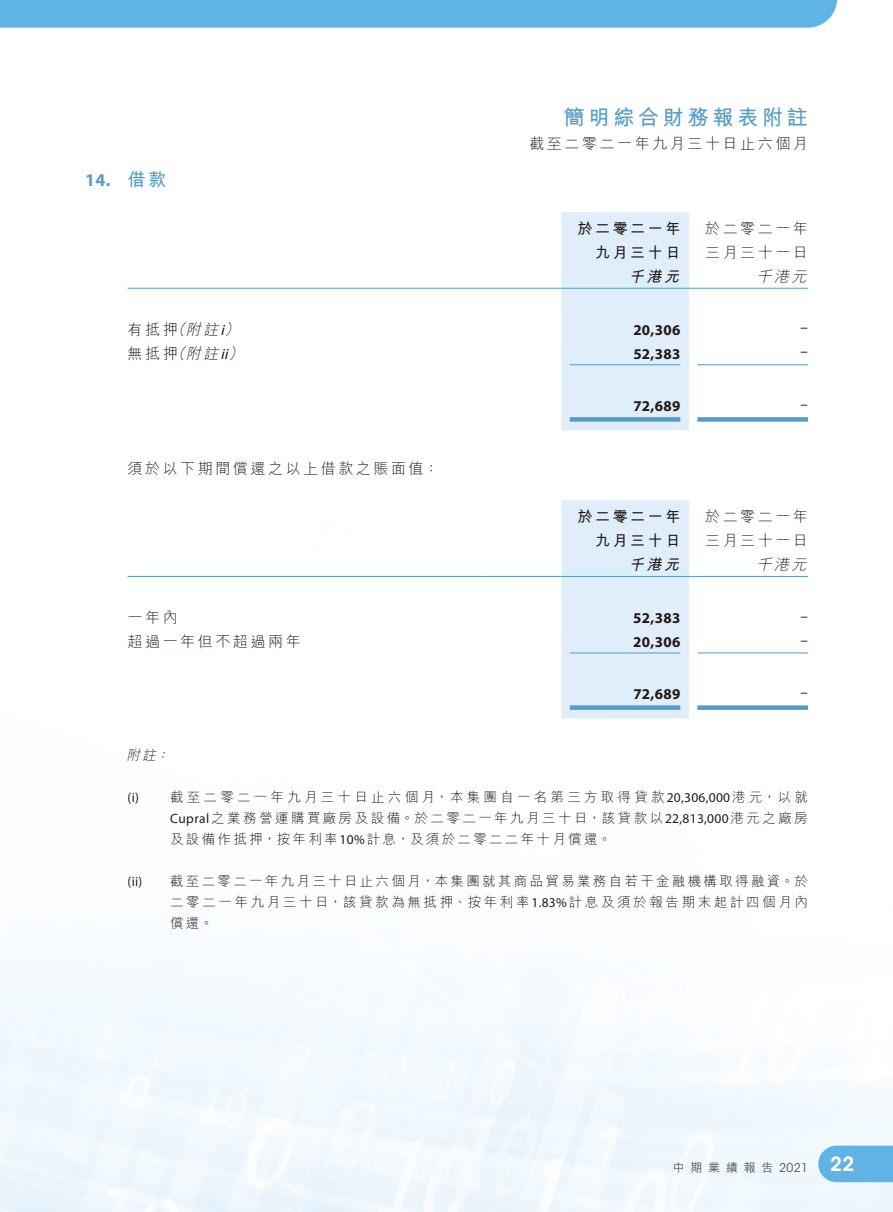
<style>
.page{position:relative;width:893px;height:1212px;background:#fff}
.page>*{position:absolute;margin:0;border:0;box-sizing:border-box;transform-origin:0 0}
.t1{font:700 21px "M Hei HK";letter-spacing:.18em;color:#539dc8}
.t2{font:600 19.5px "ITC Avant Garde Std";color:#fff}
.t3{font:700 18px "Myriad Pro";color:#539dc8}
.t4{font:700 18px "M Hei HK";color:#539dc8}
.t5{font:300 15px/24px "M Hei HK";letter-spacing:.17em;color:#231916}
.t6{font:700 15px "Myriad Pro";letter-spacing:.02em;color:#231916}
.t7{font:700 15px/24px "M Hei HK";letter-spacing:.17em;color:#231916;text-align:right}
.t8{font:italic 300 15px "M Hei HK";color:#231916}
.t9{font:italic 700 15px "M Hei HK";color:#231916}
.t10{font:15px "Myriad Pro";color:#231916}
.t11{font:300 13.5px/21px "M Hei HK";letter-spacing:.18em;color:#231916}
.t12{font:300 13.5px "M Hei HK";letter-spacing:.24em;color:#231916}
.t13{font:13.5px "Myriad Pro";color:#231916}
.t14{font:italic 300 13.5px "M Hei HK";color:#231916}
.t15{font:500 12px "M Hei HK";letter-spacing:.48em;color:#595857}
.t16{font:12px "ITC Avant Garde Std";color:#595857}
.s1{font-family:"Myriad Pro";font-weight:400}
</style>
<div class="page">
<svg style="left:818px;top:1145px;width:75px;height:37px;background:#6ab8e6"></svg>
<div style="left:0;top:0;width:837px;height:28px;background:#60b4e5"></div>
<div style="left:561px;top:212px;width:128px;height:218px;background:#dfeefa"></div>
<hr style="left:128px;top:288px;width:433px;height:1px;background:#539dc8">
<hr style="left:561px;top:288px;width:128px;height:1px;background:#539dc8">
<hr style="left:689px;top:288px;width:119px;height:1px;background:#539dc8">
<hr style="left:570px;top:364px;width:110px;height:1px;background:#539dc8">
<hr style="left:697px;top:364px;width:111px;height:1px;background:#539dc8">
<div style="left:570px;top:417px;width:110px;height:5px;background:#539dc8"></div>
<div style="left:697px;top:417px;width:111px;height:5px;background:#539dc8"></div>
<div style="left:561px;top:500px;width:128px;height:218px;background:#dfeefa"></div>
<hr style="left:128px;top:576px;width:433px;height:1px;background:#539dc8">
<hr style="left:561px;top:576px;width:128px;height:1px;background:#539dc8">
<hr style="left:689px;top:576px;width:119px;height:1px;background:#539dc8">
<hr style="left:570px;top:652px;width:110px;height:1px;background:#539dc8">
<hr style="left:697px;top:652px;width:111px;height:1px;background:#539dc8">
<div style="left:570px;top:705px;width:110px;height:5px;background:#539dc8"></div>
<div style="left:697px;top:705px;width:111px;height:5px;background:#539dc8"></div>
<h3 class="t3" style="left:85px;top:168px;width:27px">14.</h3>
<h3 class="t4" style="left:128px;top:166px;width:41px">借款</h3>
<p class="t8" style="left:170px;top:321px;width:20px">（</p>
<p class="t8" style="left:224px;top:321px;width:20px">(</p>
<p class="t8" style="left:186px;top:321px;width:44px">附註<span class="s1">i</span></p>
<p class="t5" style="left:128px;top:317px;width:52px">有抵押</p>
<p class="t8" style="left:170px;top:345px;width:20px">（</p>
<p class="t8" style="left:228px;top:345px;width:20px">(</p>
<p class="t8" style="left:186px;top:345px;width:48px">附註<span class="s1">ii</span></p>
<p class="t5" style="left:128px;top:341px;width:52px">無抵押</p>
<h1 class="t1" style="left:564px;top:102px;width:246px">簡明綜合財務報表附註</h1>
<p class="t5" style="left:529px;top:131px;width:280px">截至二零二一年九月三十日止六個月</p>
<p class="t7" style="left:578px;top:215px;width:104px">於二零二一年九月三十日</p>
<p class="t5" style="left:705px;top:216px;width:104px">於二零二一年三月三十一日</p>
<p class="t8" style="left:756px;top:269px;width:55px">千港元</p>
<p class="t9" style="left:629px;top:266px;width:56px">千港元</p>
<p class="t6" style="left:633px;top:320px;width:49px">20,306</p>
<p class="t10" style="left:800px;top:318px;width:9px">–</p>
<p class="t6" style="left:633px;top:344px;width:49px">52,383</p>
<p class="t10" style="left:800px;top:342px;width:9px">–</p>
<p class="t6" style="left:633px;top:396px;width:49px">72,689</p>
<p class="t10" style="left:800px;top:395px;width:9px">–</p>
<p class="t5" style="left:128px;top:457px;width:313px">須於以下期間償還之以上借款之賬面值：</p>
<p class="t5" style="left:128px;top:605px;width:52px">一年內</p>
<p class="t5" style="left:128px;top:629px;width:175px">超過一年但不超過兩年</p>
<p class="t14" style="left:126px;top:748px;width:34px">附註</p>
<p class="t14" style="left:156px;top:748px;width:18px">：</p>
<p class="t7" style="left:578px;top:504px;width:104px">於二零二一年九月三十日</p>
<p class="t5" style="left:705px;top:505px;width:104px">於二零二一年三月三十一日</p>
<p class="t8" style="left:756px;top:557px;width:55px">千港元</p>
<p class="t9" style="left:629px;top:554px;width:56px">千港元</p>
<p class="t6" style="left:633px;top:608px;width:49px">52,383</p>
<p class="t10" style="left:800px;top:606px;width:9px">–</p>
<p class="t6" style="left:633px;top:632px;width:49px">20,306</p>
<p class="t10" style="left:800px;top:630px;width:9px">–</p>
<p class="t6" style="left:633px;top:685px;width:49px">72,689</p>
<p class="t10" style="left:800px;top:683px;width:9px">–</p>
<p class="t13" style="left:128px;top:789px;width:13px">) i(</p>
<p class="t13" style="left:128px;top:873px;width:16px">i i( )</p>
<p class="t12" style="left:170px;top:790px;width:639px">截至二零二一年九月三十日止六個月，本集團自一名第三方取得貸款 <span class="s1">20,306,000</span>港元，以就</p>
<p class="t11" style="left:170px;top:807px;width:639px"><span class="s1">Cupral</span>之業務營運購買廠房及設備。於二零二一年九月三十日，該貸款以<span class="s1">22,813,000</span>港元之廠房及設備作抵押，按年利率<span class="s1">10%</span>計息，及須於二零二二年十月償還。</p>
<p class="t11" style="left:170px;top:870px;width:639px">截至二零二一年九月三十日止六個月，本集團就其商品貿易業務自若干金融機構取得融資。於</p>
<p class="t11" style="left:170px;top:891px;width:639px">二零二一年九月三十日，該貸款為無抵押、按年利率<span class="s1">1.83%</span>計息及須於報告期末起計四個月內償還。</p>
<p class="t15" style="left:673px;top:1159px;width:102px">中期業績報告</p>
<p class="t16" style="left:779px;top:1160px;width:30px">2021</p>
<h2 class="t2" style="left:830px;top:1151px;width:26px">22</h2>
</div>
